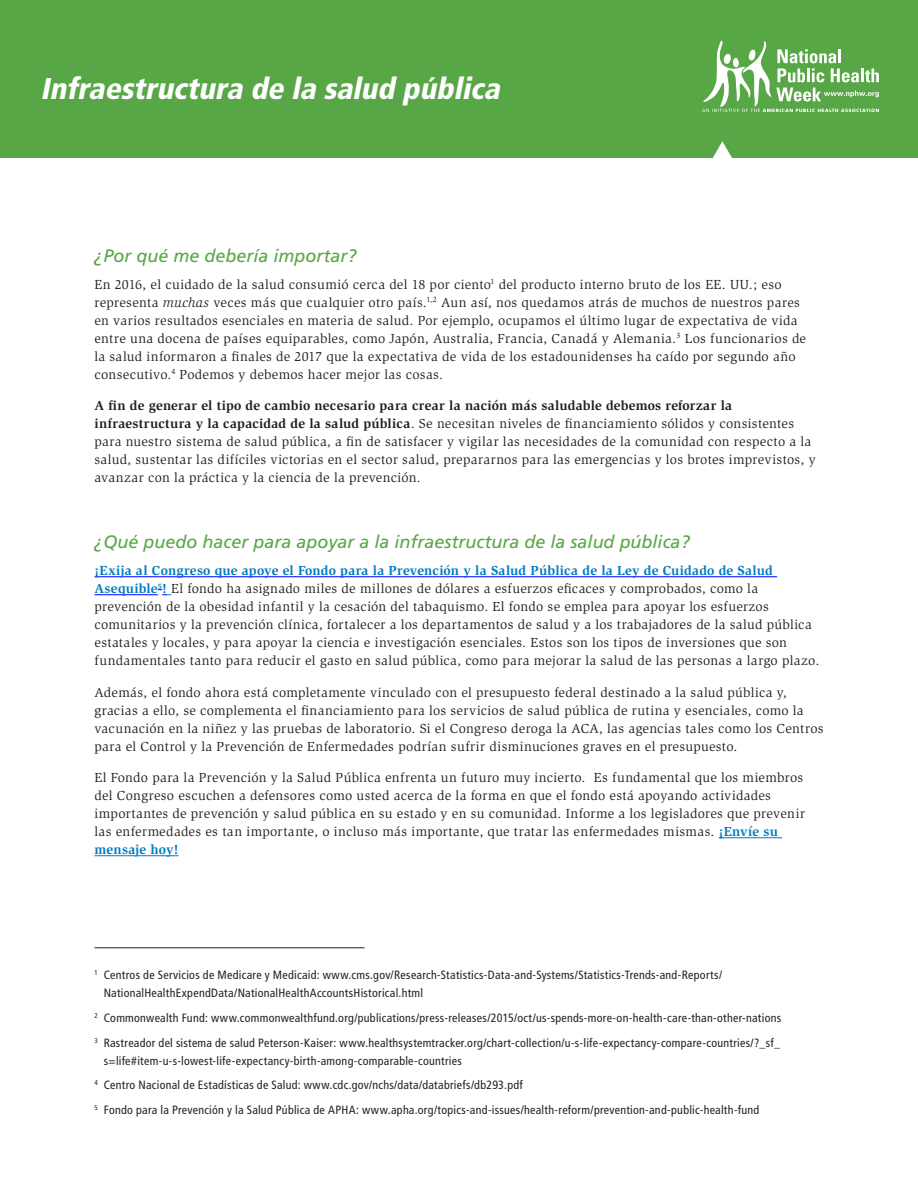
<style>
.page{position:relative;width:918px;height:1188px;background:#fff}
.page>*{position:absolute;margin:0;border:0;box-sizing:border-box;transform-origin:0 0}
.H1_banner{font:italic 900 condensed 30px "Frutiger LT Std";color:#fff}
.H2{font:italic 18px "Frutiger LT Std";color:#58a746}
.Body{font:13.5px/18px "Slimbach";letter-spacing:.02em;color:#231f20}
.Footnote{font:condensed 12px/18px "Frutiger LT Std";letter-spacing:.025em;color:#231f20}
.s1{font-style:italic}
.s2{font-weight:700}
.s3{font-weight:700;color:#007bc3}
</style>
<div class="page">
<div style="left:0;top:0;width:918px;height:158px;background:#58a746"></div>
<svg style="left:713px;top:141px;width:19px;height:17px"></svg>
<svg style="left:702px;top:41px;width:177px;height:71px"></svg>
<hr style="left:94px;top:576px;width:683px;height:1px;background:#00f">
<hr style="left:94px;top:594px;width:64px;height:1px;background:#00f">
<svg style="left:158px;top:589px;width:13px;height:6px"></svg>
<hr style="left:719px;top:837px;width:63px;height:1px;background:#007bc3">
<hr style="left:94px;top:855px;width:85px;height:1px;background:#007bc3">
<hr style="left:94px;top:947px;width:270px;height:1px;background:#231f20">
<p class="H1_banner" style="left:40px;top:71px;width:468px">Infraestructura de la salud pública</p>
<p class="H2" style="left:94px;top:245px;width:264px">¿Por qué me debería importar?</p>
<p class="Body" style="left:94px;top:275px;width:713px">En 2016, el cuidado de la salud consumió cerca del 18 por ciento<sup>1</sup> del producto interno bruto de los EE. UU.; eso representa <span class="s1">muchas</span> veces más que cualquier otro país.<sup>1,2</sup> Aun así, nos quedamos atrás de muchos de nuestros pares en varios resultados esenciales en materia de salud. Por ejemplo, ocupamos el último lugar de expectativa de vida entre una docena de países equiparables, como Japón, Australia, Francia, Canadá y Alemania.<sup>3</sup> Los funcionarios de la salud informaron a finales de 2017 que la expectativa de vida de los estadounidenses ha caído por segundo año consecutivo.<sup>4</sup> Podemos y debemos hacer mejor las cosas.</p>
<p class="Body" style="left:94px;top:397px;width:723px"><span class="s2">A fin de generar el tipo de cambio necesario para crear la nación más saludable debemos reforzar la infraestructura y la capacidad de la salud pública</span>. Se necesitan niveles de financiamiento sólidos y consistentes para nuestro sistema de salud pública, a fin de satisfacer y vigilar las necesidades de la comunidad con respecto a la salud, sustentar las difíciles victorias en el sector salud, prepararnos para las emergencias y los brotes imprevistos, y avanzar con la práctica y la ciencia de la prevención.</p>
<p class="H2" style="left:94px;top:532px;width:597px">¿Qué puedo hacer para apoyar a la infraestructura de la salud pública?</p>
<p class="Body" style="left:94px;top:562px;width:726px"><span class="s3">¡Exija al Congreso que apoye el Fondo para la Prevención y la Salud Pública de la Ley de Cuidado de Salud Asequible</span><sup>5</sup><span class="s3">!</span> El fondo ha asignado miles de millones de dólares a esfuerzos eficaces y comprobados, como la prevención de la obesidad infantil y la cesación del tabaquismo. El fondo se emplea para apoyar los esfuerzos comunitarios y la prevención clínica, fortalecer a los departamentos de salud y a los trabajadores de la salud pública estatales y locales, y para apoyar la ciencia e investigación esenciales. Estos son los tipos de inversiones que son fundamentales tanto para reducir el gasto en salud pública, como para mejorar la salud de las personas a largo plazo.</p>
<p class="Body" style="left:94px;top:683px;width:731px">Además, el fondo ahora está completamente vinculado con el presupuesto federal destinado a la salud pública y, gracias a ello, se complementa el financiamiento para los servicios de salud pública de rutina y esenciales, como la vacunación en la niñez y las pruebas de laboratorio. Si el Congreso deroga la ACA, las agencias tales como los Centros para el Control y la Prevención de Enfermedades podrían sufrir disminuciones graves en el presupuesto.</p>
<p class="Body" style="left:94px;top:769px;width:712px">El Fondo para la Prevención y la Salud Pública enfrenta un futuro muy incierto. Es fundamental que los miembros del Congreso escuchen a defensores como usted acerca de la forma en que el fondo está apoyando actividades importantes de prevención y salud pública en su estado y en su comunidad. Informe a los legisladores que prevenir las enfermedades es tan importante, o incluso más importante, que tratar las enfermedades mismas. <span class="s3">¡Envíe su mensaje hoy!</span></p>
<p class="Footnote" style="left:104px;top:966px;width:620px;text-indent:-9px"><sup>1</sup> Centros de Servicios de Medicare y Medicaid: www.cms.gov/Research-Statistics-Data-and-Systems/Statistics-Trends-and-Reports/<br>NationalHealthExpendData/NationalHealthAccountsHistorical.html</p>
<p class="Footnote" style="left:94px;top:1009px;width:688px"><sup>2</sup> Commonwealth Fund: www.commonwealthfund.org/publications/press-releases/2015/oct/us-spends-more-on-health-care-than-other-nations</p>
<p class="Footnote" style="left:104px;top:1033px;width:678px;text-indent:-9px"><sup>3</sup> Rastreador del sistema de salud Peterson-Kaiser: www.healthsystemtracker.org/chart-collection/u-s-life-expectancy-compare-countries/?_sf_ s=life#item-u-s-lowest-life-expectancy-birth-among-comparable-countries</p>
<p class="Footnote" style="left:94px;top:1076px;width:430px"><sup>4</sup> Centro Nacional de Estadísticas de Salud: www.cdc.gov/nchs/data/databriefs/db293.pdf</p>
<p class="Footnote" style="left:94px;top:1101px;width:666px"><sup>5</sup> Fondo para la Prevención y la Salud Pública de APHA: www.apha.org/topics-and-issues/health-reform/prevention-and-public-health-fund</p>
</div>
